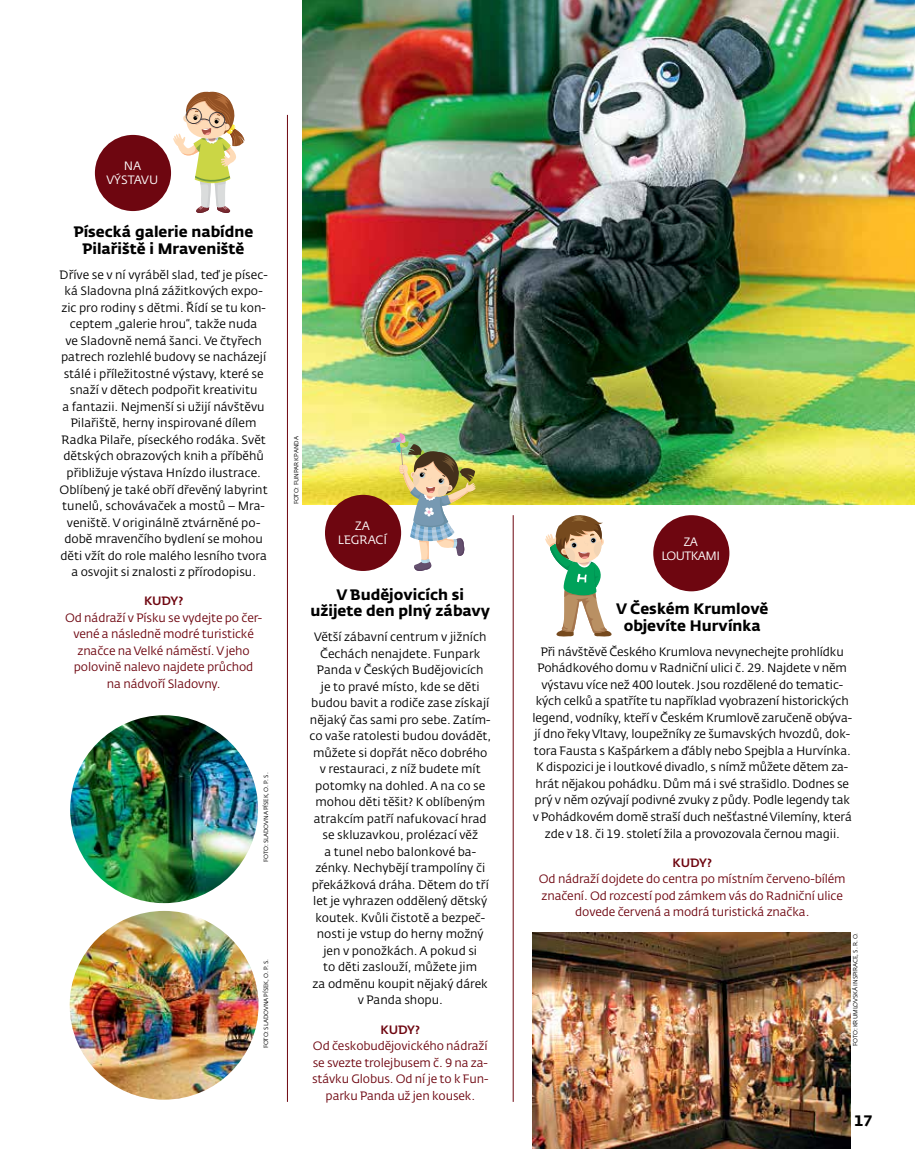
<style>
.page{position:relative;width:915px;height:1149px;background:#fff}
.page>*{position:absolute;margin:0;border:0;box-sizing:border-box;transform-origin:0 0}
.t1{font:700 15px/16.5px "CD Fedra";color:#000;text-align:center}
.t2{font:12px/16.5px "CD Fedra";color:#000;text-align:center}
.t3{font:12px/16.5px "CD Fedra";letter-spacing:-.01em;color:#6e0610;text-align:center}
.t4{font:12px/13.5px "CD Fedra";letter-spacing:-.015em;color:#fff;text-align:center}
.t5{font:12px/13.5px "CD Fedra";letter-spacing:-.04em;color:#fff;text-align:center}
.t6{font:6px "CD Fedra";letter-spacing:-.01em;color:#000}
.s1{font-weight:500}
</style>
<div class="page">
<img style="left:532px;top:932px;width:318px;height:216px">
<img style="left:302px;top:0;width:612px;height:504px">
<div style="left:653px;top:515px;width:76px;height:76px;background:#6e0610;border-radius:50%"></div>
<div style="left:95px;top:135px;width:76px;height:76px;background:#6e0610;border-radius:50%"></div>
<hr style="left:287px;top:115px;width:1px;height:986px;background:#6e0610">
<hr style="left:512px;top:515px;width:1px;height:586px;background:#6e0610">
<div style="left:325px;top:494px;width:76px;height:76px;background:#6e0610;border-radius:50%"></div>
<svg style="left:173px;top:91px;width:72px;height:122px"></svg>
<img style="left:390px;top:432px;width:85px;height:139px">
<svg style="left:545px;top:515px;width:67px;height:121px"></svg>
<img style="left:70px;top:715px;width:188px;height:187px;border-radius:94px">
<img style="left:70px;top:910px;width:188px;height:189px;border-radius:94px">
<p class="t4" style="left:106px;top:160px;width:53px">NA<br>VÝSTAVU</p>
<p class="t1" style="left:74px;top:223px;width:181px">Písecká galerie nabídne<br>Pilařiště i Mraveniště</p>
<p class="t2" style="left:60px;top:266px;width:210px">Dříve se v ní vyráběl slad, teď je písec&shy;ká Sladovna plná zážitkových expo&shy;zic pro rodiny s dětmi. Řídí se tu kon&shy;ceptem „galerie hrou“, takže nuda<br>ve Sladovně nemá šanci. Ve čtyřech patrech rozlehlé budovy se nacházejí stálé i příležitostné výstavy, které se snaží v dětech podpořit kreativitu<br>a fantazii. Nejmenší si užijí návštěvu Pilařiště, herny inspirované dílem Radka Pilaře, píseckého rodáka. Svět dětských obrazových knih a příběhů přibližuje výstava Hnízdo ilustrace.<br>Oblíbený je také obří dřevěný labyrint tunelů, schovávaček a mostů – Mra&shy;veniště. Voriginálně ztvárněné po&shy;době mravenčího bydlení se mohou děti vžít do role malého lesního tvora a osvojit si znalosti z přírodopisu.</p>
<p class="t3" style="left:65px;top:593px;width:198px"><span class="s1">KUDY?<br></span>Od nádraží v Písku se vydejte po čer&shy;vené a následně modré turistické značce na Velké náměstí. Vjeho polovině nalevo najdete průchod<br>na nádvoří Sladovny.</p>
<p class="t6" style="left:262px;top:861px;width:91px;rotate:-90deg">FOTO: SLADOVNA PÍSEK, O. P. S.</p>
<p class="t6" style="left:262px;top:1048px;width:91px;rotate:-90deg">FOTO: SLADOVNA PÍSEK, O. P. S.</p>
<p class="t6" style="left:293px;top:504px;width:70px;rotate:-90deg">FOTO: FUNPARK PANDA</p>
<p class="t4" style="left:338px;top:519px;width:51px">ZA<br>LEGRACÍ</p>
<p class="t1" style="left:310px;top:586px;width:181px">V Budějovicích si užijete den plný zábavy</p>
<p class="t2" style="left:309px;top:628px;width:183px">Větší zábavní centrum v jižních<br>Čechách nenajdete. Funpark<br>Panda v Českých Budějovicích<br>je to pravé místo, kde se děti budou bavit a rodiče zase získají nějaký čas sami pro sebe. Zatím&shy;co vaše ratolesti budou dovádět, můžete si dopřát něco dobrého v restauraci, z níž budete mít potomky na dohled. A na co se mohou děti těšit? K oblíbeným atrakcím patří nafukovací hrad se skluzavkou, prolézací věž<br>a tunel nebo balonkové ba&shy;zénky. Nechybějí trampolíny či překážková dráha. Dětem do tří let je vyhrazen oddělený dětský koutek. Kvůli čistotě a bezpeč&shy;nosti je vstup do herny možný jen v ponožkách. A pokud si<br>to děti zaslouží, můžete jim<br>za odměnu koupit nějaký dárek v Panda shopu.</p>
<p class="t3" style="left:312px;top:1021px;width:178px"><span class="s1">KUDY?<br></span>Od českobudějovického nádraží se svezte trolejbusem č. 9 na za&shy;stávku Globus. Od ní je to k Fun&shy;parku Panda už jen kousek.</p>
<p class="t5" style="left:661px;top:535px;width:60px">ZA<br>LOUTKAMI</p>
<p class="t1" style="left:616px;top:600px;width:154px">V Českém Krumlově objevíte Hurvínka</p>
<p class="t2" style="left:532px;top:643px;width:321px">Při návštěvě Českého Krumlova nevynechejte prohlídku Pohádkového domu v Radniční ulici č. 29. Najdete v něm výstavu více než 400 loutek. Jsou rozdělené do tematic&shy;kých celků a spatříte tu například vyobrazení historických legend, vodníky, kteří v Českém Krumlově zaručeně obýva&shy;jí dno řeky Vltavy, loupežníky ze šumavských hvozdů, dok&shy;tora Fausta s Kašpárkem a ďábly nebo Spejbla a Hurvínka.<br>K dispozici je i loutkové divadlo, s nímž můžete dětem za&shy;hrát nějakou pohádku. Dům má i své strašidlo. Dodnes se prý v něm ozývají podivné zvuky z půdy. Podle legendy tak v Pohádkovém domě straší duch nešťastné Vilemíny, která zde v 18. či 19. století žila a provozovala černou magii.</p>
<p class="t3" style="left:538px;top:854px;width:308px"><span class="s1">KUDY?<br></span>Od nádraží dojdete do centra po místním červeno-bílém značení. Od rozcestí pod zámkem vás do Radniční ulice dovede červená a modrá turistická značka.</p>
<p class="t6" style="left:851px;top:1045px;width:115px;rotate:-90deg">FOTO: KRUMLOVSKÁ INSPIRACE, S. R. O.</p>
<p class="t1" style="left:854px;top:1111px;width:19px">17</p>
</div>
